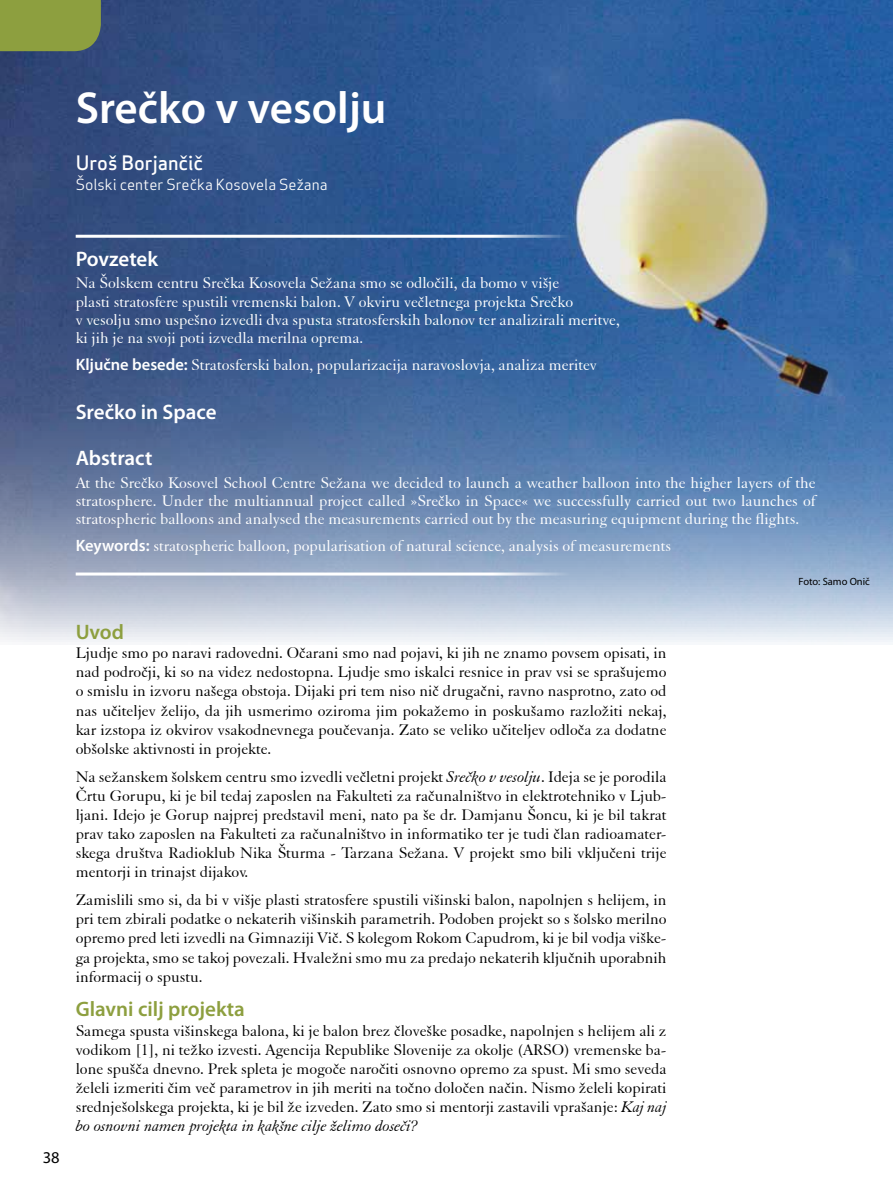
<style>
.page{position:relative;width:893px;height:1191px;background:#fff}
.page>*{position:absolute;margin:0;border:0;box-sizing:border-box;transform-origin:0 0}
.t1{font:600 45px "Myriad Pro";color:#fff}
.t2{font:600 21px "Myriad Pro";color:#fff}
.t3{font:600 21px "Myriad Pro";color:#8d9f3f}
.t4{font:19.5px "Apex Sans Medium ST";color:#fff}
.t5{font:16.5px/19.2px "Elegant Garamond BT";color:#000;text-align:justify}
.t6{font:16.5px/18.1px "Elegant Garamond BT";color:#fff}
.t7{font:16.5px "Myriad Pro";color:#000}
.t8{font:15px "Apex Sans Book ST";color:#fff}
.t9{font:10.5px "Myriad Pro";color:#000}
.s1{font-family:"Myriad Pro";font-weight:600}
.s2{font-style:italic}
</style>
<div class="page">
<img style="left:0;top:0;width:893px;height:642px">
<div style="left:0;top:0;width:101px;height:51px;background:#8d9f3f"></div>
<hr style="left:76px;top:235px;width:497px;height:3px;background:#fff">
<hr style="left:76px;top:572px;width:497px;height:3px;background:#fff">
<h1 class="t1" style="left:76px;top:79px;width:312px">Srečko v vesolju</h1>
<p class="t4" style="left:76px;top:150px;width:129px">Uroš Borjančič</p>
<p class="t8" style="left:76px;top:175px;width:253px">Šolski center Srečka Kosovela Sežana</p>
<p class="t7" style="left:43px;top:1147px;width:18px">38</p>
<p class="t2" style="left:76px;top:246px;width:84px">Povzetek</p>
<p class="t6" style="left:76px;top:274px;width:546px">Na Šolskem centru Srečka Kosovela Sežana smo se odločili, da bomo v višje<br>plasti stratosfere spustili vremenski balon. V okviru večletnega projekta Srečko<br>v vesolju smo uspešno izvedli dva spusta stratosferskih balonov ter analizirali meritve, ki jih je na svoji poti izvedla merilna oprema.</p>
<p class="t6" style="left:76px;top:355px;width:523px"><span class="s1">Ključne besede:</span> Stratosferski balon, popularizacija naravoslovja, analiza meritev</p>
<p class="t2" style="left:76px;top:398px;width:142px">Srečko in Space</p>
<p class="t2" style="left:76px;top:445px;width:78px">Abstract</p>
<p class="t6" style="left:76px;top:473px;width:741px;text-align:justify">At the Srečko Kosovel School Centre Sežana we decided to launch a weather balloon into the higher layers of the stratosphere. Under the multiannual project called »Srečko in Space« we successfully carried out two launches of stratospheric balloons and analysed the measurements carried out by the measuring equipment during the flights.</p>
<p class="t6" style="left:76px;top:536px;width:597px"><span class="s1">Keywords:</span> stratospheric balloon, popularisation of natural science, analysis of measurements</p>
<p class="t9" style="left:799px;top:575px;width:73px">Foto: Samo Onič</p>
<p class="t3" style="left:76px;top:618px;width:50px">Uvod</p>
<p class="t5" style="left:76px;top:643px;width:592px">Ljudje smo po naravi radovedni. Očarani smo nad pojavi, ki jih ne znamo povsem opisati, in nad področji, ki so na videz nedostopna. Ljudje smo iskalci resnice in prav vsi se sprašujemo o smislu in izvoru našega obstoja. Dijaki pri tem niso nič drugačni, ravno nasprotno, zato od nas učiteljev želijo, da jih usmerimo oziroma jim pokažemo in poskušamo razložiti nekaj, kar izstopa iz okvirov vsakodnevnega poučevanja. Zato se veliko učiteljev odloča za dodatne obšolske aktivnosti in projekte.</p>
<p class="t5" style="left:76px;top:766px;width:592px">Na sežanskem šolskem centru smo izvedli večletni projekt <span class="s2">Srečko v vesolju</span>. Ideja se je porodila Črtu Gorupu, ki je bil tedaj zaposlen na Fakulteti za računalništvo in elektrotehniko v Ljub&shy;ljani. Idejo je Gorup najprej predstavil meni, nato pa še dr. Damjanu Šoncu, ki je bil takrat prav tako zaposlen na Fakulteti za računalništvo in informatiko ter je tudi član radioamater&shy;skega društva Radioklub Nika Šturma - Tarzana Sežana. V projekt smo bili vključeni trije mentorji in trinajst dijakov.</p>
<p class="t5" style="left:76px;top:890px;width:592px">Zamislili smo si, da bi v višje plasti stratosfere spustili višinski balon, napolnjen s helijem, in pri tem zbirali podatke o nekaterih višinskih parametrih. Podoben projekt so s šolsko merilno opremo pred leti izvedli na Gimnaziji Vič. S kolegom Rokom Capudrom, ki je bil vodja viške&shy;ga projekta, smo se takoj povezali. Hvaležni smo mu za predajo nekaterih ključnih uporabnih informacij o spustu.</p>
<p class="t3" style="left:76px;top:996px;width:171px">Glavni cilj projekta</p>
<p class="t5" style="left:76px;top:1020px;width:592px">Samega spusta višinskega balona, ki je balon brez človeške posadke, napolnjen s helijem ali z vodikom [1], ni težko izvesti. Agencija Republike Slovenije za okolje (ARSO) vremenske ba&shy;lone spušča dnevno. Prek spleta je mogoče naročiti osnovno opremo za spust. Mi smo seveda želeli izmeriti čim več parametrov in jih meriti na točno določen način. Nismo želeli kopirati srednješolskega projekta, ki je bil že izveden. Zato smo si mentorji zastavili vprašanje: <span class="s2">Kaj naj bo osnovni namen projekta in kakšne cilje želimo doseči?</span></p>
</div>
